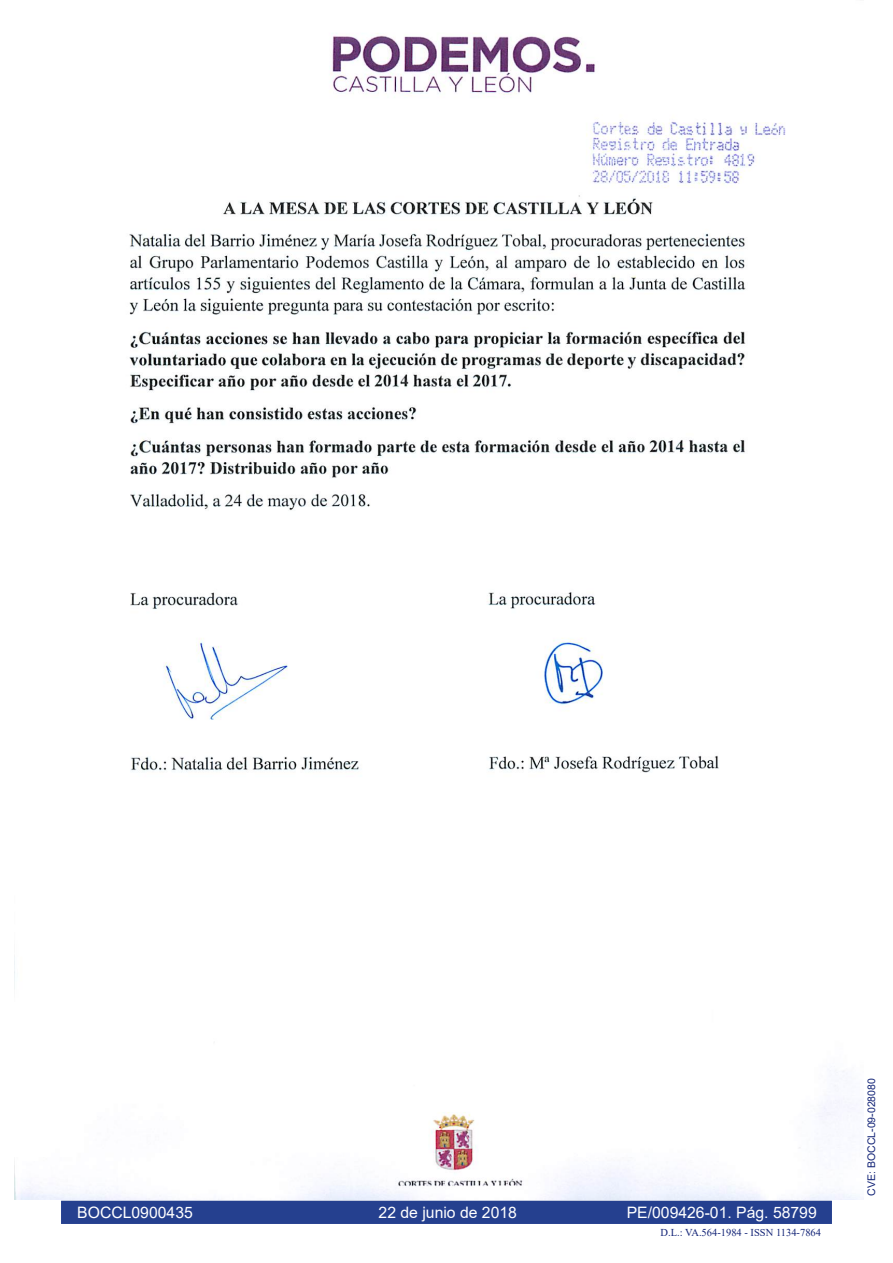
<style>
.page{position:relative;width:893px;height:1263px;background:#fff}
.page>*{position:absolute;margin:0;border:0;box-sizing:border-box;transform-origin:0 0}
.t1{font:15.75px "Arial";color:#fff}
.t2{font:10.5px "Times New Roman";color:#132477}
.t3{font:10.5px "Arial";color:#132477}
</style>
<div class="page">
<div style="left:60px;top:1200px;width:773px;height:25px;background:#25408f"></div>
<div style="left:60px;top:1199px;width:773px;height:26px;border:2px solid #fff"></div>
<img style="left:15px;top:33px;width:845px;height:1167px">
<p class="t1" style="left:77px;top:1202px;width:117px">BOCCL0900435</p>
<p class="t1" style="left:379px;top:1202px;width:140px">22 de junio de 2018</p>
<p class="t1" style="left:627px;top:1202px;width:192px">PE/009426-01. Pág. 58799</p>
<p class="t2" style="left:661px;top:1225px;width:162px">D.L.: VA.564-1984 - ISSN 1134-7864</p>
<p class="t3" style="left:864px;top:1195px;width:119px;rotate:-90deg">CVE: BOCCL-09-028080</p>
</div>
